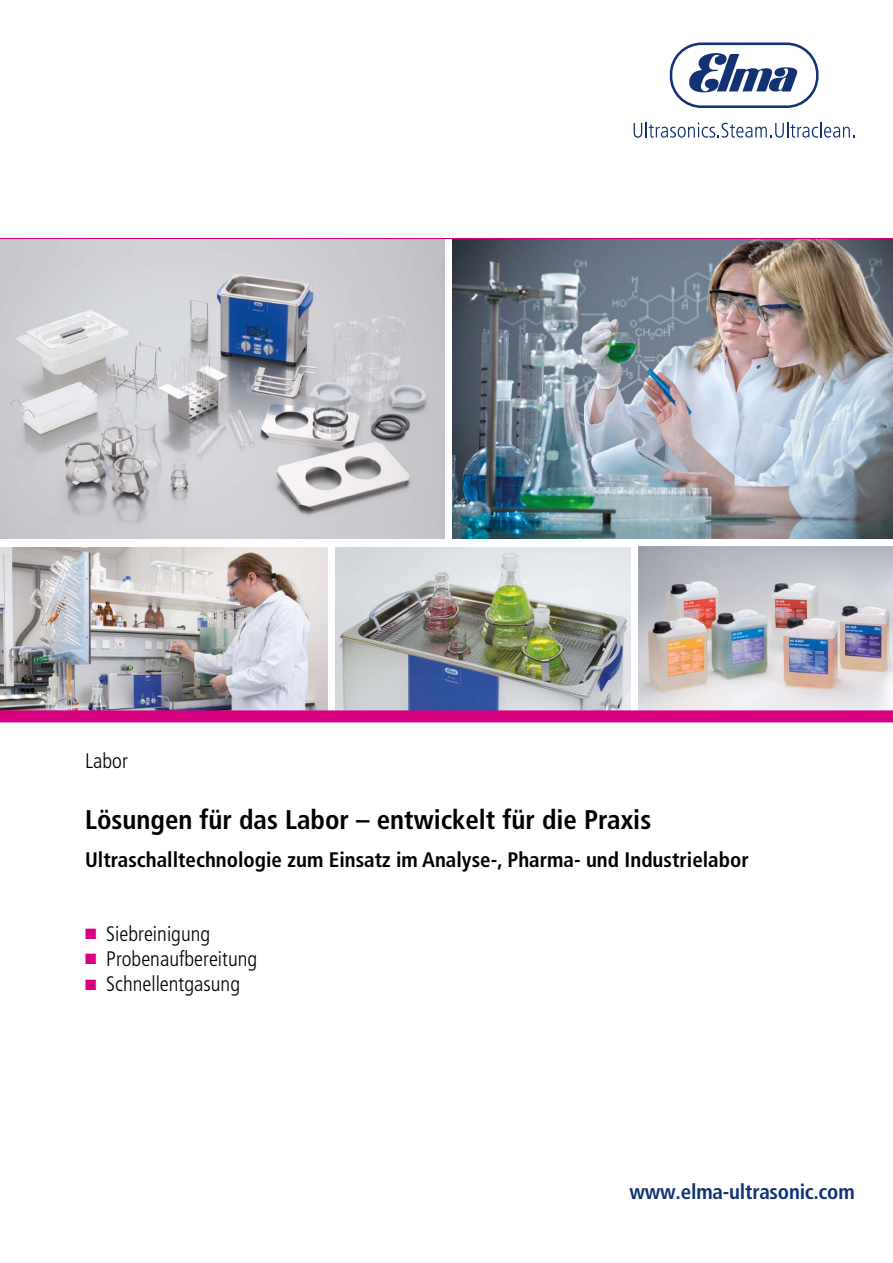
<style>
.page{position:relative;width:893px;height:1263px;background:#fff}
.page>*{position:absolute;margin:0;border:0;box-sizing:border-box;transform-origin:0 0}
.t1{font:700 condensed 27px "Frutiger LT Pro";color:#000}
.t2{font:700 condensed 21px "Frutiger LT Pro";color:#000}
.t3{font:300 condensed 21px/25.2px "Frutiger LT Pro";color:#000}
.t4{font:700 condensed 21px "Frutiger LT Pro";letter-spacing:-.01em;color:#123274}
</style>
<div class="page">
<img style="left:0;top:547px;width:327px;height:163px">
<img style="left:453px;top:239px;width:440px;height:299px">
<img style="left:0;top:239px;width:444px;height:299px">
<img style="left:639px;top:547px;width:254px;height:163px">
<img style="left:336px;top:547px;width:294px;height:163px">
<div style="left:0;top:710px;width:893px;height:12px;background:#d7007e"></div>
<hr style="left:0;top:238px;width:893px;height:1px;background:#d7007e">
<svg style="left:670px;top:43px;width:148px;height:65px"></svg>
<svg style="left:634px;top:122px;width:221px;height:16px"></svg>
<p class="t3" style="left:85px;top:749px;width:44px">Labor</p>
<p class="t1" style="left:85px;top:803px;width:568px">Lösungen für das Labor – entwickelt für die Praxis</p>
<p class="t2" style="left:85px;top:847px;width:665px">Ultraschalltechnologie zum Einsatz im Analyse-, Pharma- und Industrielabor</p>
<p class="t3" style="left:106px;top:921px;width:152px">Siebreinigung<br>Probenaufbereitung<br>Schnellentgasung</p>
<p class="t4" style="left:630px;top:1179px;width:227px">www.elma-ultrasonic.com</p>
</div>
